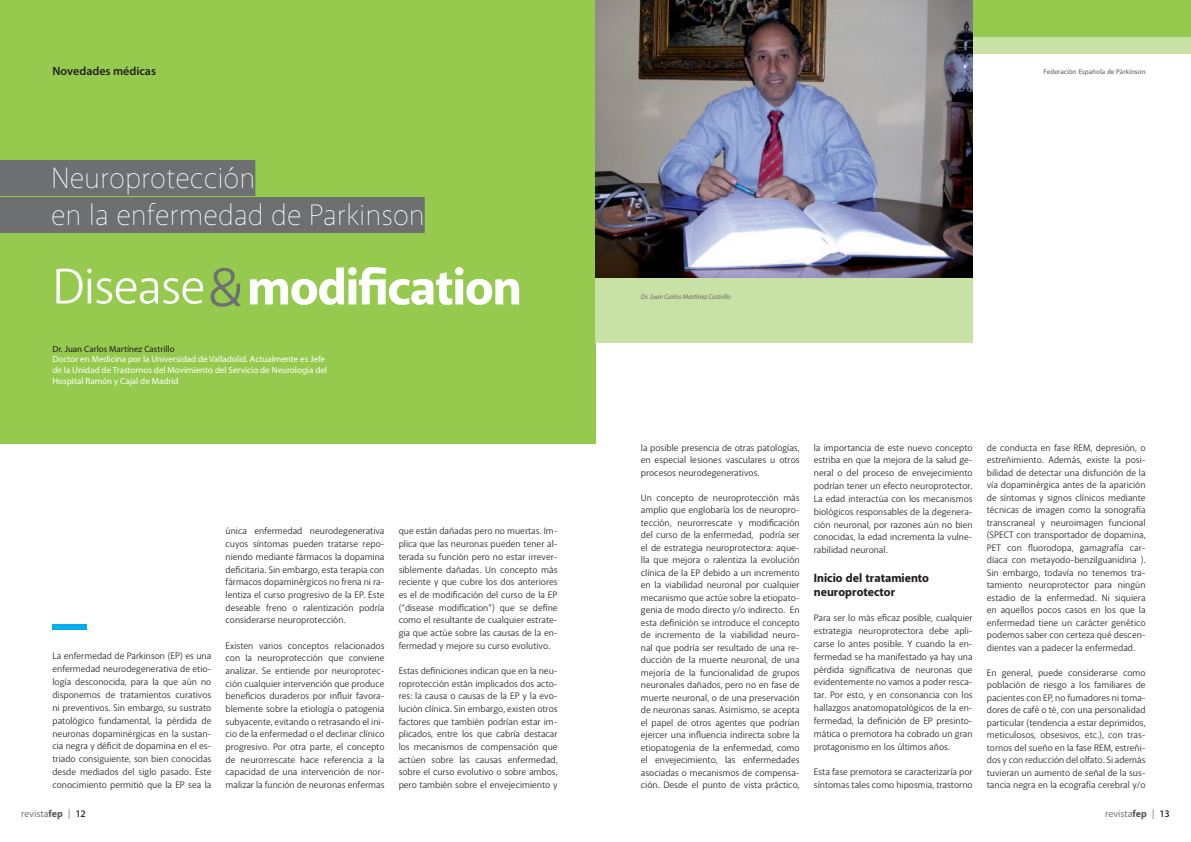
<style>
.page{position:relative;width:1191px;height:842px;background:#fff}
.page>*{position:absolute;margin:0;border:0;box-sizing:border-box;transform-origin:0 0}
.t1{font:800 50.7px "Akagi";letter-spacing:-.02em;color:#fff}
.t2{font:50.7px "Akagi";letter-spacing:-.02em;color:#fff}
.t3{font:100 30px/37px "Akagi";color:#fff}
.t4{font:800 12px/14.3px "Akagi";color:#231f20}
.t5{font:600 12px "Myriad Pro";color:#231f20}
.t6{font:10px "Akagi";color:#58595b}
.t7{font:9.5px/12.5px "Akagi";color:#231f20;text-align:justify}
.t8{font:9px/10.8px "Myriad Pro";color:#fff}
.t9{font:9px "Myriad Pro";color:#231f20}
.t10{font:italic 7px "Myriad Pro";letter-spacing:-.01em;color:#6d6f71}
.t11{font:600 7px "Akagi";color:#6d6f71}
.s1{font-family:"New June";font-weight:400;color:#6d6f71}
.s2{font-weight:800}
.s3{font-weight:600;color:#231f20}
</style>
<div class="page">
<div style="left:729px;top:37px;width:462px;height:17px;background:#c8e1a4"></div>
<div style="left:729px;top:0;width:462px;height:37px;background:#95ca4f"></div>
<div style="left:0;top:0;width:595px;height:443px;background:#95ca4f"></div>
<div style="left:0;top:160px;width:255px;height:36px;background:#6d6f71"></div>
<div style="left:0;top:197px;width:425px;height:36px;background:#6d6f71"></div>
<div style="left:52px;top:624px;width:34px;height:5px;background:#00aeef"></div>
<div style="left:595px;top:0;width:377px;height:342px;background:#c8e1a4"></div>
<img style="left:595px;top:0;width:377px;height:278px">
<p class="t5" style="left:52px;top:64px;width:105px">Novedades médicas</p>
<h2 class="t3" style="left:51px;top:158px;width:375px">Neuroprotección<br>en la enfermedad de Parkinson</h2>
<h1 class="t1" style="left:208px;top:256px;width:315px"><span class="s1">&amp;</span>modification</h1>
<h1 class="t2" style="left:52px;top:255px;width:154px">Disease</h1>
<p class="t9" style="left:52px;top:343px;width:124px">Dr. Juan Carlos Martínez Castrillo</p>
<p class="t8" style="left:52px;top:354px;width:276px">Doctor en Medicina por la Universidad de Valladolid. Actualmente es Jefe de la Unidad de Trastornos del Movimiento del Servicio de Neurología del<br>Hospital Ramón y Cajal de Madrid</p>
<p class="t7" style="left:52px;top:649px;width:160px;line-height:12.9px">La enfermedad de Parkinson (EP) es una enfermedad neurodegenerativa de etio&shy;logía desconocida, para la que aún no disponemos de tratamientos curativos ni preventivos. Sin embargo, su sustrato patológico fundamental, la pérdida de neuronas dopaminérgicas en la sustan&shy;cia negra y déficit de dopamina en el es&shy;triado consiguiente, son bien conocidas desde mediados del siglo pasado. Este conocimiento permitió que la EP sea la</p>
<p class="t7" style="left:225px;top:525px;width:160px">única enfermedad neurodegenerativa cuyos síntomas pueden tratarse repo&shy;niendo mediante fármacos la dopamina deficitaria. Sin embargo, esta terapia con fármacos dopaminérgicos no frena ni ra&shy;lentiza el curso progresivo de la EP. Este deseable freno o ralentización podría considerarse neuroprotección.</p>
<p class="t7" style="left:225px;top:639px;width:160px">Existen varios conceptos relacionados con la neuroprotección que conviene analizar. Se entiende por neuroprotec&shy;ción cualquier intervención que produce beneficios duraderos por influir favora&shy;blemente sobre la etiología o patogenia subyacente, evitando o retrasando el ini&shy;cio de la enfermedad o el declinar clínico progresivo. Por otra parte, el concepto de neurorrescate hace referencia a la capacidad de una intervención de nor&shy;malizar la función de neuronas enfermas</p>
<p class="t7" style="left:399px;top:525px;width:160px">que están dañadas pero no muertas. Im&shy;plica que las neuronas pueden tener al&shy;terada su función pero no estar irrever&shy;siblemente dañadas. Un concepto más reciente y que cubre los dos anteriores es el de modificación del curso de la EP (“disease modification”) que se define como el resultante de cualquier estrate&shy;gia que actúe sobre las causas de la en&shy;fermedad y mejore su curso evolutivo.</p>
<p class="t7" style="left:399px;top:664px;width:160px">Estas definiciones indican que en la neu&shy;roprotección están implicados dos acto&shy;res: la causa o causas de la EP y la evo&shy;lución clínica. Sin embargo, existen otros factores que también podrían estar im&shy;plicados, entre los que cabría destacar los mecanismos de compensación que actúen sobre las causas enfermedad, sobre el curso evolutivo o sobre ambos, pero también sobre el envejecimiento y</p>
<p class="t11" style="left:1043px;top:67px;width:104px">Federación Española de Párkinson</p>
<p class="t10" style="left:641px;top:293px;width:92px">Dr. Juan Carlos Martínez Castrillo</p>
<p class="t7" style="left:641px;top:441px;width:160px">la posible presencia de otras patologías, en especial lesiones vasculares u otros procesos neurodegenerativos.</p>
<p class="t7" style="left:641px;top:491px;width:160px">Un concepto de neuroprotección más amplio que englobaría los de neuropro&shy;tección, neurorrescate y modificación del curso de la enfermedad, podría ser el de estrategia neuroprotectora: aque&shy;lla que mejora o ralentiza la evolución clínica de la EP debido a un incremento en la viabilidad neuronal por cualquier mecanismo que actúe sobre la etiopato&shy;genia de modo directo y/o indirecto. En esta definición se introduce el concepto de incremento de la viabilidad neuro&shy;nal que podría ser resultado de una re&shy;ducción de la muerte neuronal, de una mejoría de la funcionalidad de grupos neuronales dañados, pero no en fase de muerte neuronal, o de una preservación de neuronas sanas. Asimismo, se acepta el papel de otros agentes que podrían ejercer una influencia indirecta sobre la etiopatogenia de la enfermedad, como el envejecimiento, las enfermedades asociadas o mecanismos de compensa&shy;ción. Desde el punto de vista práctico,</p>
<p class="t7" style="left:814px;top:441px;width:160px;line-height:12.8px">la importancia de este nuevo concepto estriba en que la mejora de la salud ge&shy;neral o del proceso de envejecimiento podrían tener un efecto neuroprotector.<br>La edad interactúa con los mecanismos biológicos responsables de la degenera&shy;ción neuronal, por razones aún no bien conocidas, la edad incrementa la vulne&shy;rabilidad neuronal.</p>
<p class="t4" style="left:814px;top:571px;width:117px">Inicio del tratamiento neuroprotector</p>
<p class="t7" style="left:814px;top:611px;width:160px;line-height:12.8px">Para ser lo más eficaz posible, cualquier estrategia neuroprotectora debe apli&shy;carse lo antes posible. Y cuando la en&shy;fermedad se ha manifestado ya hay una pérdida significativa de neuronas que evidentemente no vamos a poder resca&shy;tar. Por esto, y en consonancia con los hallazgos anatomopatológicos de la en&shy;fermedad, la definición de EP presinto&shy;mática o premotora ha cobrado un gran protagonismo en los últimos años.</p>
<p class="t7" style="left:814px;top:766px;width:160px;line-height:12.8px">Esta fase premotora se caracterizaría por síntomas tales como hiposmia, trastorno</p>
<p class="t7" style="left:986px;top:441px;width:160px">de conducta en fase REM, depresión, o estreñimiento. Además, existe la posi&shy;bilidad de detectar una disfunción de la vía dopaminérgica antes de la aparición de síntomas y signos clínicos mediante técnicas de imagen como la sonografía transcraneal y neuroimagen funcional (SPECT con transportador de dopamina, PET con fluorodopa, gamagrafía car&shy;díaca con metayodo-benzilguanidina ).<br>Sin embargo, todavía no tenemos tra&shy;tamiento neuroprotector para ningún estadio de la enfermedad. Ni siquiera en aquellos pocos casos en los que la enfermedad tiene un carácter genético podemos saber con certeza qué descen&shy;dientes van a padecer la enfermedad.</p>
<p class="t7" style="left:986px;top:666px;width:160px">En general, puede considerarse como población de riesgo a los familiares de pacientes con EP, no fumadores ni toma&shy;dores de café o té, con una personalidad particular (tendencia a estar deprimidos, meticulosos, obsesivos, etc.), con tras&shy;tornos del sueño en la fase REM, estreñi&shy;dos y con reducción del olfato. Si además tuvieran un aumento de señal de la sus&shy;tancia negra en la ecografía cerebral y/o</p>
<p class="t6" style="left:21px;top:808px;width:66px">revista<span class="s2">fep</span> | <span class="s3">12</span></p>
<p class="t6" style="left:1105px;top:808px;width:66px">revista<span class="s2">fep</span> | <span class="s3">13</span></p>
</div>
